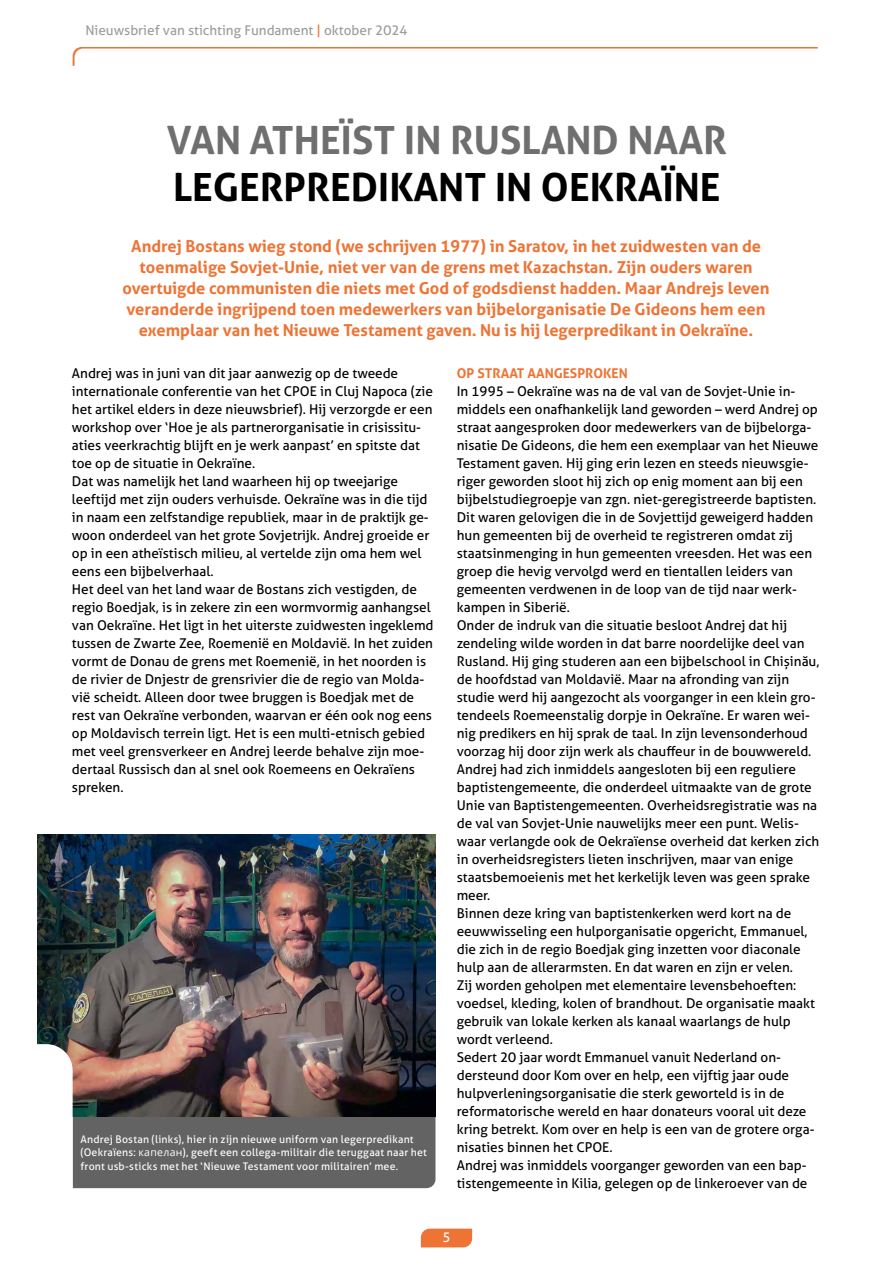
<style>
.page{position:relative;width:893px;height:1263px;background:#fff}
.page>*{position:absolute;margin:0;border:0;box-sizing:border-box;transform-origin:0 0}
.t1{font:700 39px "Aller";color:#000}
.t2{font:700 39px "Aller";color:#706f6f}
.t3{font:700 16.5px/21px "Aller";color:#ee7435;text-align:center}
.t4{font:13.5px/18px "Aller";color:#000}
.t5{font:13.5px "Aller";color:#9d9d9c}
.t6{font:700 13.5px "Aller";color:#ee7435}
.t7{font:13.5px "Aller";color:#fff}
.t8{font:10.5px/13.5px "Aller";letter-spacing:.02em;color:#fff}
.s1{color:#ee7435}
.s2{font-family:"Open Sans"}
</style>
<div class="page">
<svg style="left:421px;top:1228px;width:51px;height:19px"></svg>
<svg style="left:73px;top:47px;width:745px;height:19px"></svg>
<img style="left:38px;top:834px;width:397px;height:210px">
<img style="left:37px;top:1044px;width:398px;height:145px">
<p class="t5" style="left:85px;top:22px;width:324px">Nieuwsbrief van stichting Fundament <span class="s1">|</span> oktober 2024</p>
<h1 class="t2" style="left:167px;top:115px;width:562px">VAN ATHEÏST IN RUSLAND NAAR</h1>
<h1 class="t1" style="left:173px;top:162px;width:549px">LEGERPREDIKANT IN OEKRAÏNE</h1>
<p class="t3" style="left:123px;top:235px;width:648px">Andrej Bostans wieg stond (we schrijven 1977) in Saratov, in het zuidwesten van de toenmalige Sovjet-Unie, niet ver van de grens met Kazachstan. Zijn ouders waren overtuigde communisten die niets met God of godsdienst hadden. Maar Andrejs leven veranderde ingrijpend toen medewerkers van bijbelorganisatie De Gideons hem een exemplaar van het Nieuwe Testament gaven. Nu is hij legerpredikant in Oekraïne.</p>
<p class="t4" style="left:72px;top:364px;width:363px">Andrej was in juni van dit jaar aanwezig op de tweede internationale conferentie van het CPOE in Cluj Napoca (zie het artikel elders in deze nieuwsbrief). Hij verzorgde er een workshop over ‘Hoe je als partnerorganisatie in crisissitu&shy;aties veerkrachtig blijft en je werk aanpast’ en spitste dat toe op de situatie in Oekraïne.<br>Dat was namelijk het land waarheen hij op tweejarige leeftijd met zijn ouders verhuisde. Oekraïne was in die tijd in naam een zelfstandige republiek, maar in de praktijk ge&shy;woon onderdeel van het grote Sovjetrijk. Andrej groeide er op in een atheïstisch milieu, al vertelde zijn oma hem wel eens een bijbelverhaal.<br>Het deel van het land waar de Bostans zich vestigden, de regio Boedjak, is in zekere zin een wormvormig aanhangsel van Oekraïne. Het ligt in het uiterste zuidwesten ingeklemd tussen de Zwarte Zee, Roemenië en Moldavië. In het zuiden vormt de Donau de grens met Roemenië, in het noorden is de rivier de Dnjestr de grensrivier die de regio van Molda&shy;vië scheidt. Alleen door twee bruggen is Boedjak met de rest van Oekraïne verbonden, waarvan er één ook nog eens op Moldavisch terrein ligt. Het is een multi-etnisch gebied met veel grensverkeer en Andrej leerde behalve zijn moe&shy;dertaal Russisch dan al snel ook Roemeens en Oekraïens spreken.</p>
<p class="t6" style="left:457px;top:364px;width:172px">OP STRAAT AANGESPROKEN</p>
<p class="t4" style="left:457px;top:382px;width:364px">In 1995 – Oekraïne was na de val van de Sovjet-Unie in&shy;middels een onafhankelijk land geworden – werd Andrej op straat aangesproken door medewerkers van de bijbelorga&shy;nisatie De Gideons, die hem een exemplaar van het Nieuwe Testament gaven. Hij ging erin lezen en steeds nieuwsgie&shy;riger geworden sloot hij zich op enig moment aan bij een bijbelstudiegroepje van zgn. niet-geregistreerde baptisten.<br>Dit waren gelovigen die in de Sovjettijd geweigerd hadden hun gemeenten bij de overheid te registreren omdat zij staatsinmenging in hun gemeenten vreesden. Het was een groep die hevig vervolgd werd en tientallen leiders van gemeenten verdwenen in de loop van de tijd naar werk&shy;kampen in Siberië.<br>Onder de indruk van die situatie besloot Andrej dat hij zendeling wilde worden in dat barre noordelijke deel van Rusland. Hij ging studeren aan een bijbelschool in Chișinău, de hoofdstad van Moldavië. Maar na afronding van zijn studie werd hij aangezocht als voorganger in een klein gro&shy;tendeels Roemeenstalig dorpje in Oekraïne. Er waren wei&shy;nig predikers en hij sprak de taal. In zijn levensonderhoud voorzag hij door zijn werk als chauffeur in de bouwwereld.<br>Andrej had zich inmiddels aangesloten bij een reguliere baptistengemeente, die onderdeel uitmaakte van de grote Unie van Baptistengemeenten. Overheidsregistratie was na de val van Sovjet-Unie nauwelijks meer een punt. Welis&shy;waar verlangde ook de Oekraïense overheid dat kerken zich in overheidsregisters lieten inschrijven, maar van enige staatsbemoeienis met het kerkelijk leven was geen sprake meer.<br>Binnen deze kring van baptistenkerken werd kort na de eeuwwisseling een hulporganisatie opgericht, Emmanuel, die zich in de regio Boedjak ging inzetten voor diaconale hulp aan de allerarmsten. En dat waren en zijn er velen.<br>Zij worden geholpen met elementaire levensbehoeften: voedsel, kleding, kolen of brandhout. De organisatie maakt gebruik van lokale kerken als kanaal waarlangs de hulp wordt verleend.<br>Sedert 20 jaar wordt Emmanuel vanuit Nederland on&shy;dersteund door Kom over en help, een vijftig jaar oude hulpverleningsorganisatie die sterk geworteld is in de reformatorische wereld en haar donateurs vooral uit deze kring betrekt. Kom over en help is een van de grotere orga&shy;nisaties binnen het CPOE.<br>Andrej was inmiddels voorganger geworden van een bap&shy;tistengemeente in Kilia, gelegen op de linkeroever van de</p>
<p class="t8" style="left:80px;top:1132px;width:348px">Andrej Bostan (links), hier in zijn nieuwe uniform van legerpredikant (Oekraïens: <span class="s2">капелан</span>), geeft een collega-militair die teruggaat naar het front usb-sticks met het ‘Nieuwe Testament voor militairen’ mee.</p>
<p class="t7" style="left:442px;top:1229px;width:10px">5</p>
</div>
